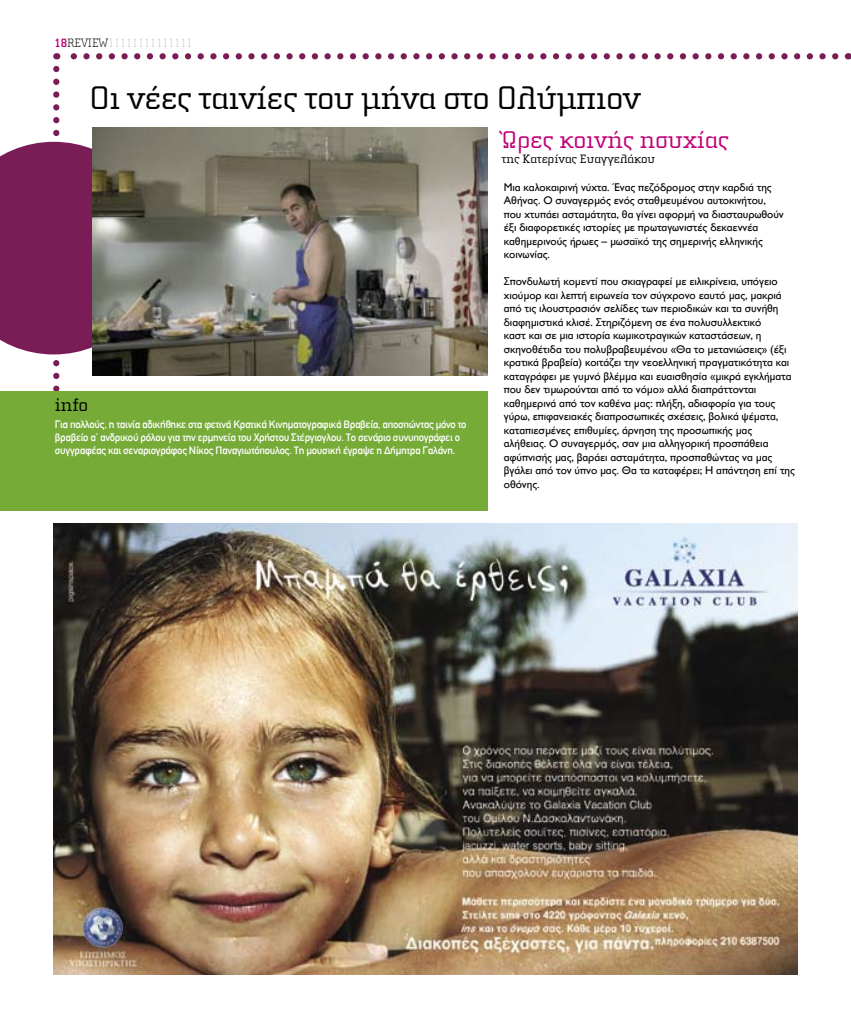
<style>
.page{position:relative;width:851px;height:1028px;background:#fff}
.page>*{position:absolute;margin:0;border:0;box-sizing:border-box;transform-origin:0 0}
.t1{font:33.75px "Cholla TT Slab";letter-spacing:-.02em;color:#000}
.t2{font:25px "Cholla TT Slab";letter-spacing:-.005em;color:#c10077}
.t3{font:18.75px "Cholla TT Slab";color:#000}
.t4{font:12.5px "Cholla TT Slab";letter-spacing:-.005em;color:#000}
.t5{font:100 12.5px "Cholla TT Slab";letter-spacing:-.005em;color:#cbcbcb}
.t6{font:11.25px/13.5px "Jeckyl TT";letter-spacing:-.005em;color:#000}
.t7{font:500 10.62px/12.8px "Din TT";letter-spacing:-.025em;color:#fff}
.s1{font-weight:700;color:#c10077}
.s2{color:#000}
</style>
<div class="page">
<svg style="left:70px;top:53px;width:765px;height:6px"></svg>
<svg style="left:0;top:69px;width:160px;height:322px"></svg>
<img style="left:92px;top:128px;width:395px;height:248px">
<div style="left:0;top:391px;width:487px;height:119px;background:#76ab38"></div>
<img style="left:53px;top:523px;width:744px;height:451px">
<p class="t5" style="left:54px;top:36px;width:140px"><span class="s1">18</span><span class="s2">REVIEW</span>11111111111111</p>
<h1 class="t1" style="left:89px;top:79px;width:553px">Oι νέες ταινίες του μήνα στο Oλύμπιον</h1>
<h3 class="t3" style="left:55px;top:395px;width:35px">info</h3>
<p class="t7" style="left:55px;top:418px;width:413px">Για πολλούς, η ταινία αδικήθηκε στα φετινά Κρατικά Κινηματογραφικά Βραβεία, αποσπώντας μόνο το βραβείο α’ ανδρικού ρόλου για την ερμηνεία του Χρήστου Στέργιογλου. Το σενάριο συνυπογράφει ο συγγραφέας και σεναριογράφος Νίκος Παναγιωτόπουλος. Τη μουσική έγραψε η Δήμητρα Γαλάνη.</p>
<h2 class="t2" style="left:501px;top:126px;width:229px">Ώρες κοινής ησυχίας</h2>
<p class="t4" style="left:501px;top:152px;width:155px">της Κατερίνας Ευαγγελάκου</p>
<p class="t6" style="left:504px;top:180px;width:281px">Μια καλοκαιρινή νύχτα. Ένας πεζόδρομος στην καρδιά της Αθήνας. Ο συναγερμός ενός σταθμευμένου αυτοκινήτου, που χτυπάει ασταμάτητα, θα γίνει αφορμή να διασταυρωθούν έξι διαφορετικές ιστορίες με πρωταγωνιστές δεκαεννέα καθημερινούς ήρωες – μωσαϊκό της σημερινής ελληνικής κοινωνίας.</p>
<p class="t6" style="left:504px;top:275px;width:292px">Σπονδυλωτή κομεντί που σκιαγραφεί με ειλικρίνεια, υπόγειο χιούμορ και λεπτή ειρωνεία τον σύγχρονο εαυτό μας, μακριά από τις ιλουστρασιόν σελίδες των περιοδικών και τα συνήθη διαφημιστικά κλισέ. Στηριζόμενη σε ένα πολυσυλλεκτικό<br>καστ και σε μια ιστορία κωμικοτραγικών καταστάσεων, η σκηνοθέτιδα του πολυβραβευμένου «Θα το μετανιώσεις» (έξι κρατικά βραβεία) κοιτάζει την νεοελληνική πραγματικότητα και καταγράφει με γυμνό βλέμμα και ευαισθησία «μικρά εγκλήματα που δεν τιμωρούνται από το νόμο» αλλά διαπράττονται καθημερινά από τον καθένα μας: πλήξη, αδιαφορία για τους γύρω, επιφανειακές διαπροσωπικές σχέσεις, βολικά ψέματα, καταπιεσμένες επιθυμίες, άρνηση της προσωπικής μας αλήθειας. Ο συναγερμός, σαν μια αλληγορική προσπάθεια αφύπνισής μας, βαράει ασταμάτητα, προσπαθώντας να μας βγάλει από τον ύπνο μας. Θα τα καταφέρει; Η απάντηση επί της οθόνης.</p>
</div>
